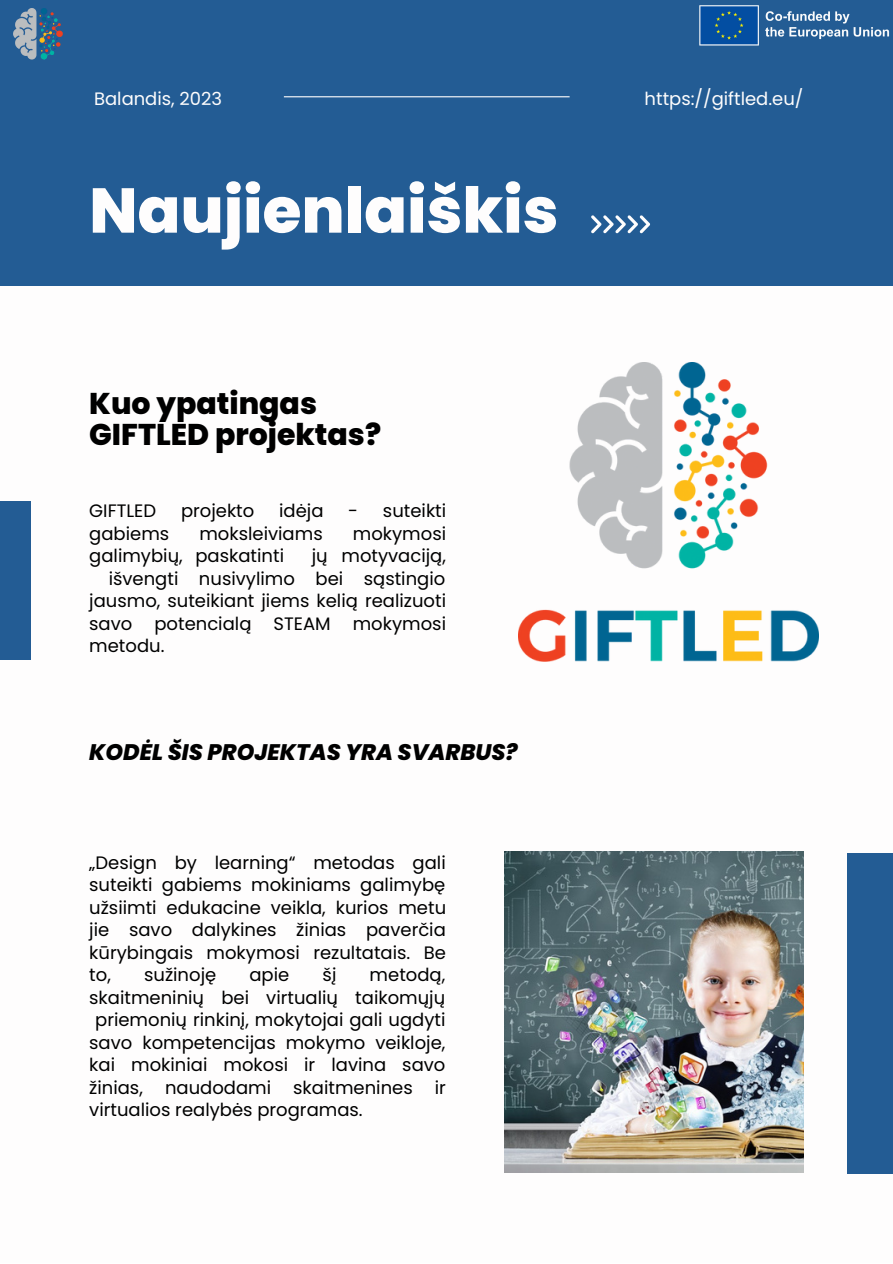
<style>
.page{position:relative;width:893px;height:1264px;background:#fff}
.page>*{position:absolute;margin:0;border:0;box-sizing:border-box;transform-origin:0 0}
.t1{font:800 63px "Poppins";color:#fefdfd}
.t2{font:800 30px/31.5px "Poppins";color:#000}
.t3{font:italic 800 22.5px "Poppins";color:#000}
.t4{font:18px/22.5px "Poppins";color:#000;text-align:justify}
.t5{font:18px "Poppins";color:#fefdfd}
</style>
<div class="page">
<div style="left:0;top:0;width:892px;height:285px;background:#235c94"></div>
<img style="left:504px;top:851px;width:299px;height:321px">
<hr style="left:284px;top:96px;width:285px;height:1px;background:#fefdfd">
<svg style="left:591px;top:215px;width:59px;height:18px"></svg>
<div style="left:846px;top:853px;width:46px;height:320px;background:#235c94"></div>
<div style="left:0;top:501px;width:31px;height:159px;background:#235c94"></div>
<img style="left:518px;top:362px;width:300px;height:299px">
<img style="left:699px;top:5px;width:191px;height:41px">
<img style="left:13px;top:8px;width:50px;height:52px">
<p class="t5" style="left:94px;top:86px;width:130px">Balandis, 2023</p>
<h1 class="t1" style="left:89px;top:166px;width:470px">Naujienlaiškis</h1>
<h2 class="t2" style="left:89px;top:388px;width:293px">Kuo ypatingas<br>GIFTLED projektas?</h2>
<p class="t4" style="left:89px;top:500px;width:68px">GIFTLED</p>
<p class="t4" style="left:181px;top:500px;width:75px">projekto</p>
<p class="t4" style="left:279px;top:500px;width:46px">idėja</p>
<p class="t4" style="left:348px;top:500px;width:99px">- suteikti</p>
<p class="t4" style="left:89px;top:522px;width:81px">gabiems</p>
<p class="t4" style="left:199px;top:522px;width:125px">moksleiviams</p>
<p class="t4" style="left:353px;top:522px;width:95px">mokymosi</p>
<p class="t4" style="left:89px;top:544px;width:196px">galimybių, paskatinti</p>
<p class="t4" style="left:311px;top:544px;width:136px">jų motyvaciją,</p>
<p class="t4" style="left:109px;top:567px;width:338px">išvengti nusivylimo bei sąstingio</p>
<p class="t4" style="left:89px;top:589px;width:358px">jausmo, suteikiant jiems kelią realizuoti</p>
<p class="t4" style="left:89px;top:612px;width:358px">savo potencialą STEAM mokymosi</p>
<p class="t4" style="left:89px;top:634px;width:77px">metodu.</p>
<p class="t3" style="left:89px;top:736px;width:430px">KODĖL ŠIS PROJEKTAS YRA SVARBUS?</p>
<p class="t4" style="left:89px;top:851px;width:358px">„Design by learning“ metodas gali suteikti gabiems mokiniams galimybę užsiimti edukacine veikla, kurios metu jie savo dalykines žinias paverčia kūrybingais mokymosi rezultatais. Be to,</p>
<p class="t4" style="left:144px;top:963px;width:74px">sužinoję</p>
<p class="t4" style="left:249px;top:963px;width:41px">apie</p>
<p class="t4" style="left:322px;top:963px;width:15px">šį</p>
<p class="t4" style="left:369px;top:963px;width:77px">metodą,</p>
<p class="t4" style="left:89px;top:986px;width:357px">skaitmeninių bei virtualių taikomųjų</p>
<p class="t4" style="left:95px;top:1008px;width:352px">priemonių rinkinį, mokytojai gali ugdyti</p>
<p class="t4" style="left:89px;top:1031px;width:357px">savo kompetencijas mokymo veikloje,</p>
<p class="t4" style="left:89px;top:1053px;width:357px">kai mokiniai mokosi ir lavina savo</p>
<p class="t4" style="left:89px;top:1076px;width:358px">žinias, naudodami skaitmenines ir</p>
<p class="t4" style="left:89px;top:1098px;width:275px">virtualios realybės programas.</p>
<p class="t5" style="left:644px;top:86px;width:160px">https://giftled.eu/</p>
</div>
